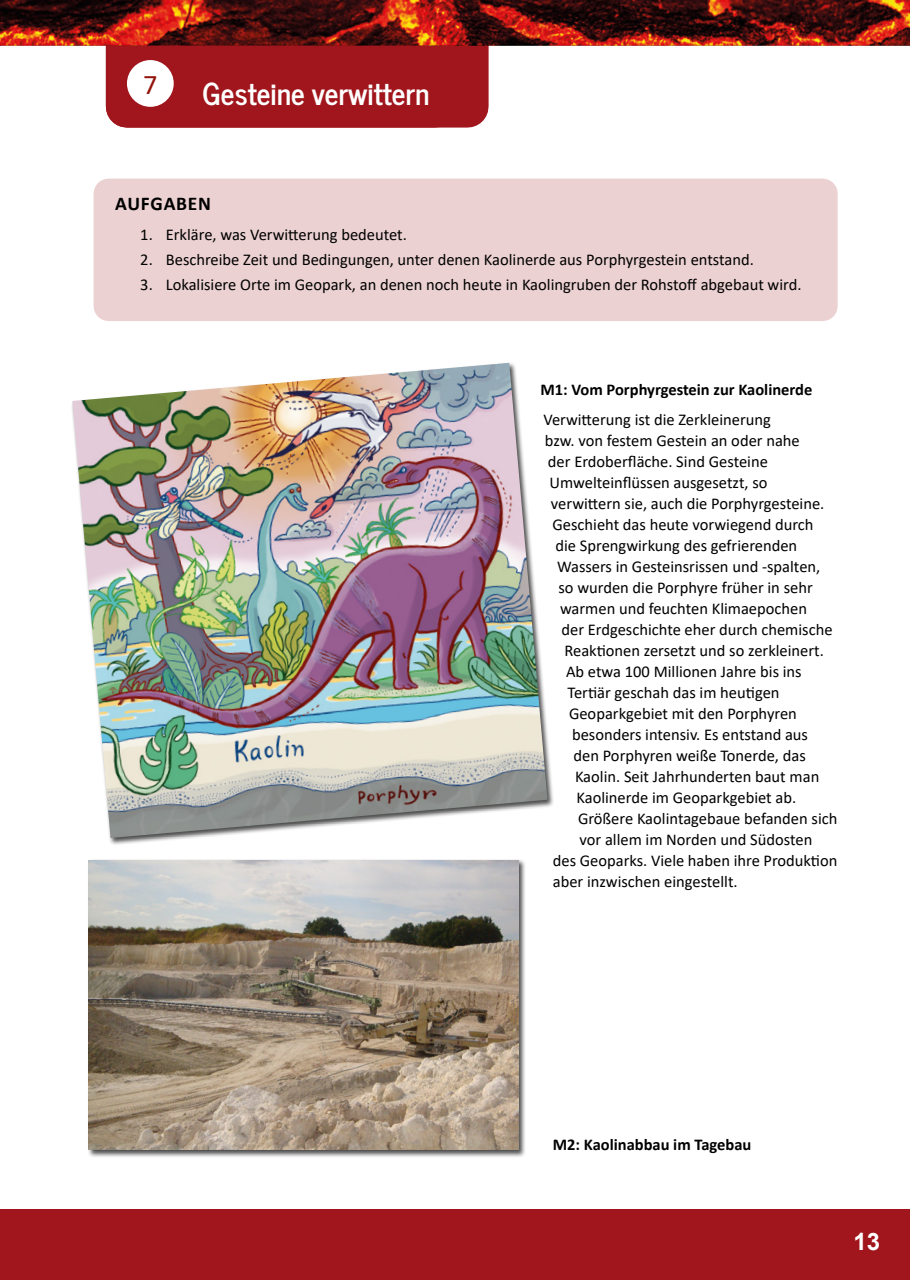
<style>
.page{position:relative;width:910px;height:1280px;background:#fff}
.page>*{position:absolute;margin:0;border:0;box-sizing:border-box;transform-origin:0 0}
.t1{font:700 30px "News Cycle";color:#fff}
.t2{font:28.5px "Calibri";color:#93140c}
.t3{font:700 24px "Arial";color:#fff}
.t4{font:700 19.5px "Calibri";letter-spacing:.04em;color:#000}
.t5{font:16.5px "Calibri";color:#000}
.t6{font:700 16.5px "Calibri";color:#000}
</style>
<div class="page">
<div style="left:0;top:1210px;width:910px;height:70px;background:#a0161c"></div>
<div style="left:106px;top:26px;width:383px;height:102px;background:#a0161c"></div>
<img style="left:1px;top:0;width:909px;height:46px">
<div style="left:94px;top:179px;width:744px;height:142px;background:#ecd1d2"></div>
<div style="left:87px;top:859px;width:439px;height:298px;background:#000;opacity:.7"></div>
<img style="left:89px;top:860px;width:430px;height:290px">
<div style="left:71px;top:362px;width:484px;height:483px;background:#000;opacity:.7"></div>
<img style="left:72px;top:363px;width:475px;height:475px">
<div style="left:127px;top:60px;width:47px;height:47px;background:#fff;border-radius:50%"></div>
<h2 class="t2" style="left:143px;top:65px;width:16px">7</h2>
<h1 class="t1" style="left:151px;top:67px;width:295px">Geoparks Deutschla d</h1>
<h1 class="t1" style="left:202px;top:67px;width:229px">Gesteine verwittern</h1>
<p class="t4" style="left:115px;top:190px;width:97px">AUFGABEN</p>
<p class="t5" style="left:140px;top:223px;width:268px">1. Erkläre, was Verwitterung bedeutet.</p>
<p class="t5" style="left:140px;top:248px;width:615px">2. Beschreibe Zeit und Bedingungen, unter denen Kaolinerde aus Porphyrgestein entstand.</p>
<p class="t5" style="left:140px;top:273px;width:663px">3. Lokalisiere Orte im Geopark, an denen noch heute in Kaolingruben der Rohstoff abgebaut wird.</p>
<p class="t6" style="left:540px;top:378px;width:273px">M1: Vom Porphyrgestein zur Kaolinerde</p>
<p class="t5" style="left:543px;top:408px;width:229px">Verwitterung ist die Zerkleinerung</p>
<p class="t5" style="left:545px;top:429px;width:256px">bzw. von festem Gestein an oder nahe</p>
<p class="t5" style="left:548px;top:450px;width:221px">der Erdoberfläche. Sind Gesteine</p>
<p class="t5" style="left:549px;top:471px;width:220px">Umwelteinflüssen ausgesetzt, so</p>
<p class="t5" style="left:551px;top:492px;width:275px">verwittern sie, auch die Porphyrgesteine.</p>
<p class="t5" style="left:552px;top:513px;width:263px">Geschieht das heute vorwiegend durch</p>
<p class="t5" style="left:555px;top:534px;width:243px">die Sprengwirkung des gefrierenden</p>
<p class="t5" style="left:557px;top:555px;width:265px">Wassers in Gesteinsrissen und -spalten,</p>
<p class="t5" style="left:558px;top:576px;width:256px">so wurden die Porphyre früher in sehr</p>
<p class="t5" style="left:560px;top:597px;width:249px">warmen und feuchten Klimaepochen</p>
<p class="t5" style="left:561px;top:618px;width:273px">der Erdgeschichte eher durch chemische</p>
<p class="t5" style="left:564px;top:639px;width:261px">Reaktionen zersetzt und so zerkleinert.</p>
<p class="t5" style="left:566px;top:660px;width:237px">Ab etwa 100 Millionen Jahre bis ins</p>
<p class="t5" style="left:567px;top:681px;width:214px">Tertiär geschah das im heutigen</p>
<p class="t5" style="left:569px;top:702px;width:229px">Geoparkgebiet mit den Porphyren</p>
<p class="t5" style="left:572px;top:723px;width:238px">besonders intensiv. Es entstand aus</p>
<p class="t5" style="left:573px;top:744px;width:234px">den Porphyren weiße Tonerde, das</p>
<p class="t5" style="left:575px;top:765px;width:246px">Kaolin. Seit Jahrhunderten baut man</p>
<p class="t5" style="left:576px;top:786px;width:221px">Kaolinerde im Geoparkgebiet ab.</p>
<p class="t5" style="left:578px;top:807px;width:261px">Größere Kaolintagebaue befanden sich</p>
<p class="t5" style="left:579px;top:828px;width:234px">vor allem im Norden und Südosten</p>
<p class="t5" style="left:553px;top:849px;width:286px">des Geoparks. Viele haben ihre Produktion</p>
<p class="t5" style="left:553px;top:870px;width:186px">aber inzwischen eingestellt.</p>
<p class="t6" style="left:553px;top:1132px;width:200px">M2: Kaolinabbau im Tagebau</p>
<h3 class="t3" style="left:853px;top:1225px;width:28px">13</h3>
</div>
